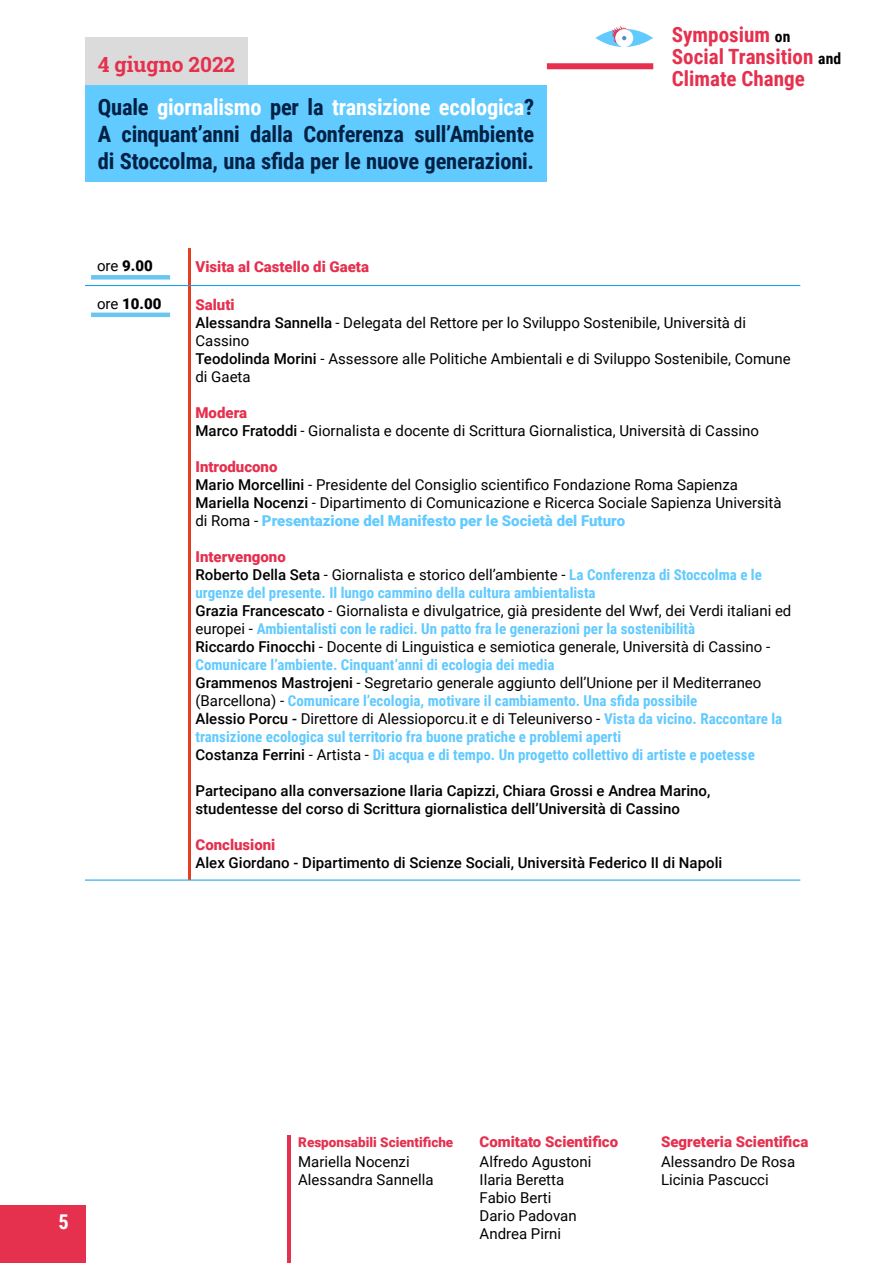
<style>
.page{position:relative;width:893px;height:1263px;background:#fff}
.page>*{position:absolute;margin:0;border:0;box-sizing:border-box;transform-origin:0 0}
.t1{font:700 22.5px/27px "Roboto Condensed";letter-spacing:-.01em;color:#002044;text-align:justify}
.t2{font:700 21px/22.2px "Roboto Condensed";color:#e5304e}
.t3{font:20.85px "Roboto Slab";color:#e5304e}
.t4{font:700 20.25px "Roboto Condensed";color:#fff}
.t5{font:15px/18px "Roboto";color:#000}
.t6{font:700 15px/18px "Roboto Condensed";color:#61caff}
.t7{font:500 15px/18px "Roboto";color:#000}
.t8{font:900 15px "Roboto";color:#e5304e}
.t9{font:900 15px "Roboto";color:#000}
.t10{font:900 13.5px "Roboto";color:#e5304e}
.s1{color:#fff}
.s2{font-size:15.6px;color:#000}
.s3{font-weight:400}
.s4{font-weight:900;color:#e5304e}
.s5{font-weight:500}
.s6{font-weight:900;color:#61caff}
.s7{font-family:"Roboto Condensed";font-weight:700;color:#61caff}
.s8{font-family:"Roboto";font-weight:400;color:#000}
.s9{font-family:"Roboto";font-weight:500;color:#000}
</style>
<div class="page">
<svg style="left:595px;top:26px;width:58px;height:21px"></svg>
<div style="left:547px;top:63px;width:106px;height:6px;background:#e5304e"></div>
<hr style="left:188px;top:248px;width:3px;height:37px;background:#e73e22">
<hr style="left:188px;top:286px;width:3px;height:594px;background:#e73e22">
<hr style="left:85px;top:285px;width:104px;height:1px;background:#009fe3">
<hr style="left:189px;top:285px;width:611px;height:1px;background:#009fe3">
<hr style="left:85px;top:880px;width:104px;height:1px;background:#009fe3">
<hr style="left:189px;top:880px;width:611px;height:1px;background:#009fe3">
<div style="left:91px;top:275px;width:79px;height:5px;background:#6ac6f1"></div>
<hr style="left:91px;top:313px;width:79px;height:4px;background:#6ac6f1">
<div style="left:0;top:1205px;width:86px;height:58px;background:#e5304e"></div>
<hr style="left:288px;top:1135px;width:3px;height:128px;background:#e5304e">
<div style="left:85px;top:85px;width:462px;height:96px;background:#61caff"></div>
<div style="left:85px;top:38px;width:163px;height:47px;background:#dbdbdb"></div>
<h3 class="t3" style="left:98px;top:50px;width:139px">4 giugno 2022</h3>
<h1 class="t1" style="left:98px;top:92px;width:438px">Quale <span class="s1">giornalismo</span> per la <span class="s1">transizione ecologica</span>?<br>A cinquant’anni dalla Conferenza sull’Ambiente di Stoccolma, una sfida per le nuove generazioni.</h1>
<h2 class="t2" style="left:672px;top:23px;width:171px">Symposium <span class="s2">on<br></span>Social Transition <span class="s2">and<br></span>Climate Change</h2>
<p class="t9" style="left:97px;top:255px;width:57px"><span class="s3">ore</span> 9.00</p>
<p class="t8" style="left:195px;top:257px;width:175px">Visita al Castello di Gaeta</p>
<p class="t9" style="left:97px;top:293px;width:66px"><span class="s3">ore</span> 10.00</p>
<p class="t5" style="left:195px;top:295px;width:597px"><span class="s4">Saluti<br></span><span class="s5">Alessandra Sannella</span> - Delegata del Rettore per lo Sviluppo Sostenibile, Università di Cassino<br><span class="s5">Teodolinda Morini</span> - Assessore alle Politiche Ambientali e di Sviluppo Sostenibile, Comune di Gaeta</p>
<p class="t5" style="left:195px;top:403px;width:565px"><span class="s4">Modera<br></span><span class="s5">Marco Fratoddi</span> - Giornalista e docente di Scrittura Giornalistica, Università di Cassino</p>
<p class="t5" style="left:195px;top:457px;width:588px"><span class="s4">Introducono<br></span><span class="s5">Mario Morcellini</span> - Presidente del Consiglio scientifico Fondazione Roma Sapienza <span class="s5">Mariella Nocenzi</span> - Dipartimento di Comunicazione e Ricerca Sociale Sapienza Università di Roma - <span class="s6">Presentazione del Manifesto per le Società del Futuro</span></p>
<p class="t5" style="left:195px;top:547px;width:568px"><span class="s4">Intervengono<br></span><span class="s5">Roberto Della Seta</span> - Giornalista e storico dell’ambiente - <span class="s7">La Conferenza di Stoccolma e le</span></p>
<p class="t6" style="left:195px;top:583px;width:402px">urgenze del presente. Il lungo cammino della cultura ambientalista</p>
<p class="t5" style="left:195px;top:601px;width:597px"><span class="s5">Grazia Francescato</span> - Giornalista e divulgatrice, già presidente del Wwf, dei Verdi italiani ed</p>
<p class="t6" style="left:195px;top:619px;width:501px"><span class="s8">europei -</span> Ambientalisti con le radici. Un patto fra le generazioni per la sostenibilità</p>
<p class="t5" style="left:195px;top:637px;width:576px"><span class="s5">Riccardo Finocchi</span> - Docente di Linguistica e semiotica generale, Università di Cassino -</p>
<p class="t6" style="left:195px;top:655px;width:361px">Comunicare l’ambiente. Cinquant’anni di ecologia dei media</p>
<p class="t5" style="left:195px;top:673px;width:567px"><span class="s5">Grammenos Mastrojeni</span> - Segretario generale aggiunto dell’Unione per il Mediterraneo</p>
<p class="t6" style="left:195px;top:691px;width:503px"><span class="s8">(Barcellona) -</span> Comunicare l’ecologia, motivare il cambiamento. Una sfida possibile</p>
<p class="t5" style="left:195px;top:709px;width:588px"><span class="s5">Alessio Porcu -</span> Direttore di Alessioporcu.it e di Teleuniverso - <span class="s7">Vista da vicino. Raccontare la</span></p>
<p class="t6" style="left:195px;top:727px;width:561px">transizione ecologica sul territorio fra buone pratiche e problemi aperti<br><span class="s9">Costanza Ferrini</span> <span class="s8">- Artista -</span> Di acqua e di tempo. Un progetto collettivo di artiste e poetesse</p>
<p class="t7" style="left:195px;top:781px;width:516px">Partecipano alla conversazione Ilaria Capizzi, Chiara Grossi e Andrea Marino, studentesse del corso di Scrittura giornalistica dell’Università di Cassino</p>
<p class="t8" style="left:195px;top:834px;width:81px">Conclusioni</p>
<p class="t7" style="left:195px;top:853px;width:528px">Alex Giordano - Dipartimento di Scienze Sociali, Università Federico II di Napoli</p>
<h3 class="t4" style="left:58px;top:1208px;width:12px">5</h3>
<p class="t10" style="left:298px;top:1133px;width:157px">Responsabili Scientifiche</p>
<p class="t5" style="left:298px;top:1152px;width:137px">Mariella Nocenzi<br>Alessandra Sannella</p>
<p class="t8" style="left:480px;top:1131px;width:140px">Comitato Scientifico</p>
<p class="t5" style="left:480px;top:1152px;width:113px">Alfredo Agustoni<br>Ilaria Beretta<br>Fabio Berti<br>Dario Padovan<br>Andrea Pirni</p>
<p class="t8" style="left:661px;top:1131px;width:149px">Segreteria Scientifica</p>
<p class="t5" style="left:661px;top:1152px;width:136px">Alessandro De Rosa<br>Licinia Pascucci</p>
</div>
